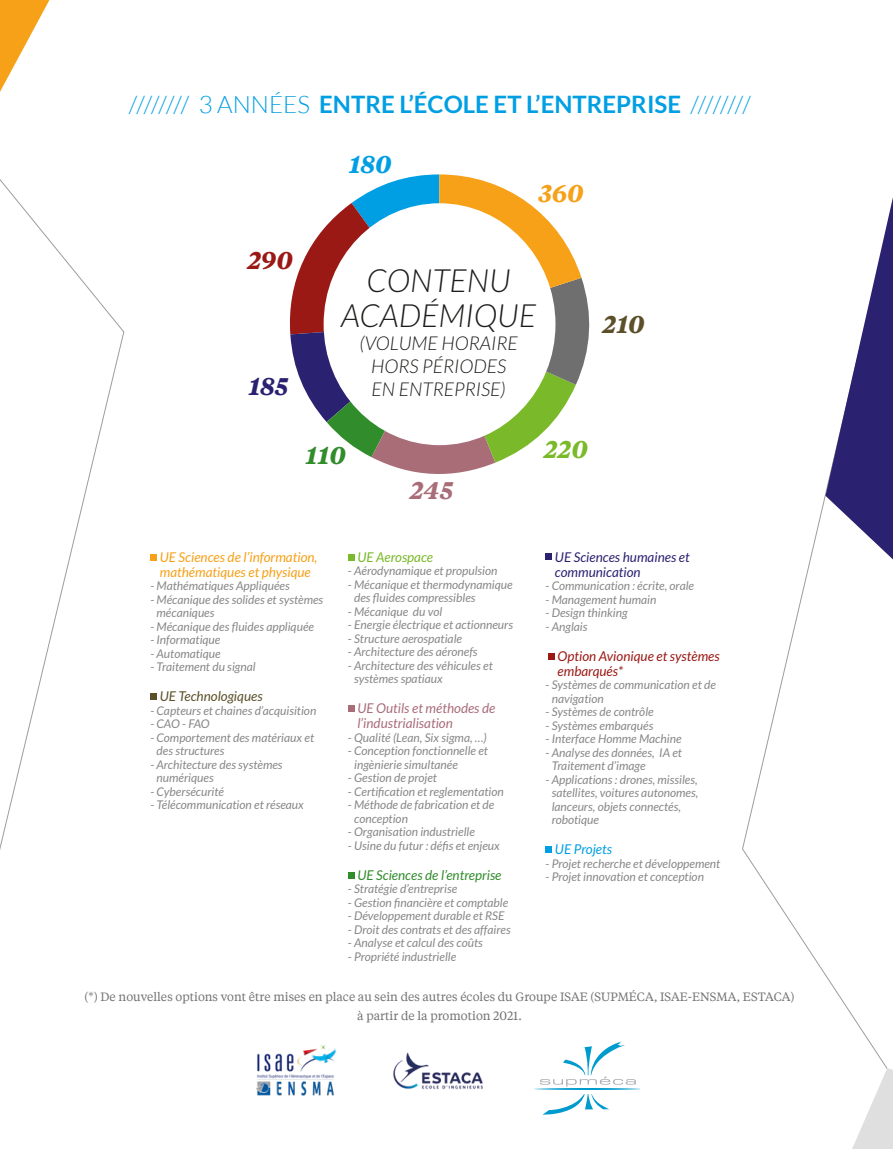
<style>
.page{position:relative;width:893px;height:1149px;background:#fff}
.page>*{position:absolute;margin:0;border:0;box-sizing:border-box;transform-origin:0 0}
.t1{font:italic 300 31.95px/34.7px "Lato";color:#1d1d1b;text-align:center}
.t2{font:700 24px "Lato";color:#009fe3}
.t3{font:italic 700 24px "Tiempos Text";color:#f6a118}
.t4{font:italic 700 24px "Tiempos Text";color:#5b5029}
.t5{font:italic 700 24px "Tiempos Text";color:#7ab929}
.t6{font:italic 700 24px "Tiempos Text";color:#a96d78}
.t7{font:italic 700 24px "Tiempos Text";color:#318c2c}
.t8{font:italic 700 24px "Tiempos Text";color:#9a1915}
.t9{font:italic 700 24px "Tiempos Text";color:#009fe3}
.t10{font:italic 700 24px "Tiempos Text";color:#2b2171}
.t11{font:italic 300 19.05px/23px "Lato";color:#1d1d1b;text-align:center}
.t12{font:italic 13.5px/15px "Lato";color:#f6a118}
.t13{font:italic 13.5px/15px "Lato";color:#a96d78}
.t14{font:italic 13.5px/15px "Lato";color:#9a1915}
.t15{font:italic 13.5px/15px "Lato";color:#2b2171}
.t16{font:italic 13.5px "Lato";color:#318c2c}
.t17{font:italic 13.5px "Lato";color:#5b5029}
.t18{font:italic 13.5px "Lato";color:#7ab929}
.t19{font:italic 13.5px "Lato";color:#009fe3}
.t20{font:italic 12px/13.5px "Lato";color:#878787}
.t21{font:12px/19.5px "Tiempos Text";color:#757474;text-align:center}
.s1{font-weight:300}
</style>
<div class="page">
<svg style="left:742px;top:495px;width:151px;height:572px"></svg>
<svg style="left:825px;top:197px;width:68px;height:362px"></svg>
<svg style="left:853px;top:1067px;width:40px;height:81px"></svg>
<svg style="left:0;top:0;width:124px;height:850px"></svg>
<svg style="left:0;top:0;width:49px;height:92px"></svg>
<svg style="left:289px;top:174px;width:301px;height:300px"></svg>
<div style="left:324px;top:203px;width:231px;height:242px;background:#fff;border-radius:50%"></div>
<div style="left:150px;top:553px;width:7px;height:7px;background:#f6a118"></div>
<div style="left:150px;top:693px;width:7px;height:7px;background:#5b5029"></div>
<div style="left:348px;top:553px;width:7px;height:7px;background:#7ab929"></div>
<div style="left:348px;top:705px;width:7px;height:7px;background:#a96d78"></div>
<div style="left:348px;top:871px;width:7px;height:7px;background:#318c2c"></div>
<div style="left:546px;top:552px;width:6px;height:7px;background:#2b2171"></div>
<div style="left:548px;top:653px;width:7px;height:6px;background:#9a1915"></div>
<div style="left:546px;top:846px;width:6px;height:7px;background:#009fe3"></div>
<img style="left:393px;top:1052px;width:90px;height:38px">
<img style="left:256px;top:1045px;width:80px;height:51px">
<svg style="left:540px;top:1041px;width:96px;height:45px"></svg>
<svg style="left:543px;top:1094px;width:67px;height:20px"></svg>
<hr style="left:534px;top:1087px;width:106px;height:1px;background:#009bcd">
<h2 class="t2" style="left:129px;top:90px;width:623px"><span class="s1">//////// 3 ANNÉES</span> ENTRE L’ÉCOLE ET L’ENTREPRISE <span class="s1">////////</span></h2>
<h2 class="t9" style="left:349px;top:148px;width:44px">180</h2>
<h2 class="t3" style="left:538px;top:176px;width:46px">360</h2>
<h2 class="t8" style="left:248px;top:243px;width:47px">290</h2>
<h2 class="t10" style="left:249px;top:369px;width:41px">185</h2>
<h1 class="t1" style="left:341px;top:264px;width:196px">CONTENU<br>ACADÉMIQUE</h1>
<h3 class="t11" style="left:360px;top:332px;width:160px">(VOLUME HORAIRE<br>HORS PÉRIODES<br>EN ENTREPRISE)</h3>
<h2 class="t4" style="left:603px;top:307px;width:43px">210</h2>
<h2 class="t7" style="left:306px;top:438px;width:41px">110</h2>
<h2 class="t6" style="left:410px;top:473px;width:44px">245</h2>
<h2 class="t5" style="left:544px;top:432px;width:45px">220</h2>
<p class="t12" style="left:160px;top:549px;width:159px">UE Sciences de l’information, mathématiques et physique</p>
<p class="t20" style="left:150px;top:579px;width:141px">- Mathématiques Appliquées</p>
<p class="t20" style="left:157px;top:592px;width:168px;text-indent:-6px">- Mécanique des solides et systèmes mécaniques</p>
<p class="t20" style="left:150px;top:619px;width:165px">- Mécanique des fluides appliquée</p>
<p class="t20" style="left:150px;top:633px;width:72px">- Informatique</p>
<p class="t20" style="left:150px;top:646px;width:72px">- Automatique</p>
<p class="t20" style="left:150px;top:660px;width:107px">- Traitement du signal</p>
<p class="t17" style="left:160px;top:688px;width:104px">UE Technologiques</p>
<p class="t20" style="left:150px;top:703px;width:167px">- Capteurs et chaines d’acquisition</p>
<p class="t20" style="left:150px;top:717px;width:61px">- CAO - FAO</p>
<p class="t20" style="left:157px;top:730px;width:159px;text-indent:-6px">- Comportement des matériaux et des structures</p>
<p class="t20" style="left:157px;top:757px;width:128px;text-indent:-6px">- Architecture des systèmes numériques</p>
<p class="t20" style="left:150px;top:784px;width:75px">- Cybersécurité</p>
<p class="t20" style="left:150px;top:798px;width:155px">- Télécommunication et réseaux</p>
<p class="t18" style="left:357px;top:549px;width:77px">UE Aerospace</p>
<p class="t20" style="left:348px;top:564px;width:151px">- Aérodynamique et propulsion</p>
<p class="t20" style="left:354px;top:577px;width:160px;text-indent:-6px">- Mécanique et thermodynamique des fluides compressibles</p>
<p class="t20" style="left:348px;top:604px;width:96px">- Mécanique du vol</p>
<p class="t20" style="left:348px;top:618px;width:167px">- Energie électrique et actionneurs</p>
<p class="t20" style="left:348px;top:631px;width:116px">- Structure aerospatiale</p>
<p class="t20" style="left:348px;top:645px;width:131px">- Architecture des aéronefs</p>
<p class="t20" style="left:354px;top:658px;width:140px;text-indent:-6px">- Architecture des véhicules et systèmes spatiaux</p>
<p class="t13" style="left:357px;top:701px;width:140px">UE Outils et méthodes de l’industrialisation</p>
<p class="t20" style="left:348px;top:730px;width:140px">- Qualité (Lean, Six sigma, …)</p>
<p class="t20" style="left:354px;top:744px;width:135px;text-indent:-6px">- Conception fonctionnelle et ingènierie simultanée</p>
<p class="t20" style="left:348px;top:771px;width:90px">- Gestion de projet</p>
<p class="t20" style="left:348px;top:784px;width:157px">- Certification et reglementation</p>
<p class="t20" style="left:354px;top:798px;width:142px;text-indent:-6px">- Méthode de fabrication et de conception</p>
<p class="t20" style="left:348px;top:825px;width:128px">- Organisation industrielle</p>
<p class="t20" style="left:348px;top:838px;width:153px">- Usine du futur : défis et enjeux</p>
<p class="t16" style="left:357px;top:867px;width:146px">UE Sciences de l’entreprise</p>
<p class="t20" style="left:348px;top:882px;width:111px">- Stratégie d’entreprise</p>
<p class="t20" style="left:348px;top:895px;width:162px">- Gestion financière et comptable</p>
<p class="t20" style="left:348px;top:909px;width:158px">- Développement durable et RSE</p>
<p class="t20" style="left:348px;top:922px;width:164px">- Droit des contrats et des affaires</p>
<p class="t20" style="left:348px;top:936px;width:136px">- Analyse et calcul des coûts</p>
<p class="t20" style="left:348px;top:949px;width:110px">- Propriété industrielle</p>
<p class="t15" style="left:555px;top:549px;width:136px">UE Sciences humaines et communication</p>
<p class="t20" style="left:546px;top:579px;width:150px">- Communication : écrite, orale</p>
<p class="t20" style="left:546px;top:592px;width:112px">- Management humain</p>
<p class="t20" style="left:546px;top:606px;width:84px">- Design thinking</p>
<p class="t20" style="left:546px;top:619px;width:43px">- Anglais</p>
<p class="t14" style="left:558px;top:648px;width:164px">Option Avionique et systèmes embarqués*</p>
<p class="t20" style="left:552px;top:678px;width:166px;text-indent:-6px">- Systèmes de communication et de navigation</p>
<p class="t20" style="left:546px;top:705px;width:110px">- Systèmes de contrôle</p>
<p class="t20" style="left:546px;top:718px;width:109px">- Systèmes embarqués</p>
<p class="t20" style="left:546px;top:732px;width:138px">- Interface Homme Machine</p>
<p class="t20" style="left:552px;top:745px;width:132px;text-indent:-6px">- Analyse des données, IA et<br>Traitement d’image</p>
<p class="t20" style="left:552px;top:772px;width:148px;text-indent:-6px">- Applications : drones, missiles, satellites, voitures autonomes, lanceurs, objets connectés, robotique</p>
<p class="t19" style="left:555px;top:841px;width:59px">UE Projets</p>
<p class="t20" style="left:546px;top:856px;width:176px">- Projet recherche et développement</p>
<p class="t20" style="left:546px;top:870px;width:160px">- Projet innovation et conception</p>
<p class="t21" style="left:84px;top:986px;width:712px">(*) De nouvelles options vont être mises en place au sein des autres écoles du Groupe ISAE (SUPMÉCA, ISAE-ENSMA, ESTACA) à partir de la promotion 2021.</p>
</div>
